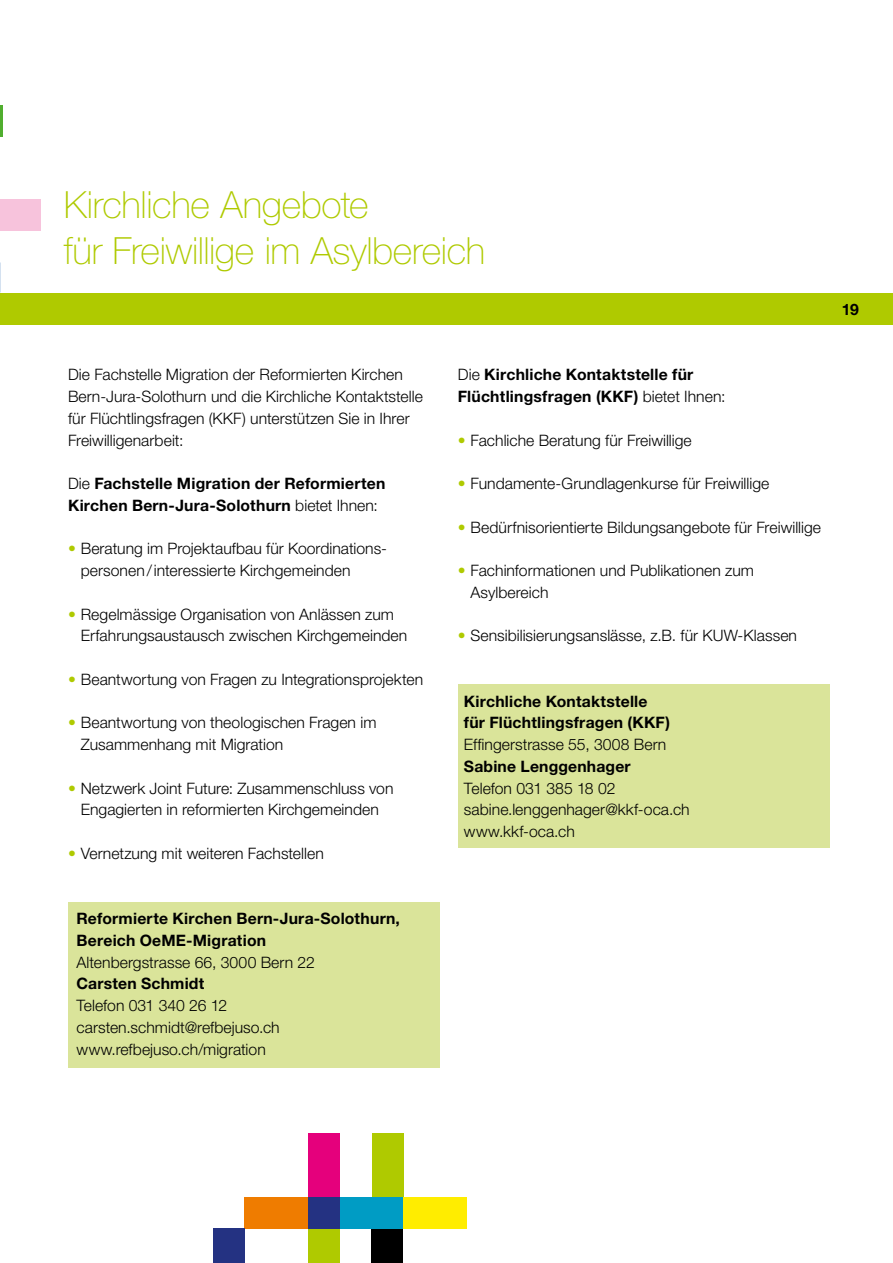
<style>
.page{position:relative;width:893px;height:1263px;background:#fff}
.page>*{position:absolute;margin:0;border:0;box-sizing:border-box;transform-origin:0 0}
.t1{font:100 37.5px/46.5px "Helvetica Neue LT Pro";letter-spacing:-.01em;color:#afca00}
.t2{font:300 15.75px/21.8px "Helvetica Neue LT Pro";color:#000}
.t3{font:700 15.75px/21.8px "Helvetica Neue LT Pro";letter-spacing:.01em;color:#000}
.s1{font-weight:300}
.s2{color:#afca00}
</style>
<div class="page">
<div style="left:0;top:293px;width:893px;height:31px;background:#afca00"></div>
<div style="left:372px;top:1133px;width:32px;height:64px;background:#afca00"></div>
<div style="left:371px;top:1229px;width:32px;height:34px;background:#000"></div>
<div style="left:244px;top:1197px;width:64px;height:32px;background:#ef7c00"></div>
<div style="left:340px;top:1197px;width:64px;height:32px;background:#009cc4"></div>
<div style="left:403px;top:1197px;width:64px;height:32px;background:#ffed00"></div>
<hr style="left:0;top:105px;width:2px;height:31px;background:#50ae2f">
<div style="left:0;top:199px;width:40px;height:32px;background:#f7c3dc"></div>
<div style="left:308px;top:1133px;width:32px;height:64px;background:#e5007c"></div>
<div style="left:308px;top:1229px;width:32px;height:34px;background:#afca00"></div>
<div style="left:213px;top:1229px;width:31px;height:34px;background:#243282"></div>
<div style="left:308px;top:1197px;width:32px;height:32px;background:#243282"></div>
<div style="left:68px;top:902px;width:372px;height:166px;background:#dae49a"></div>
<div style="left:458px;top:684px;width:371px;height:164px;background:#dae49a"></div>
<h1 class="t1" style="left:64px;top:181px;width:423px">Kirchliche Angebote<br>für Freiwillige im Asylbereich</h1>
<p class="t2" style="left:68px;top:363px;width:356px">Die Fachstelle Migration der Reformierten Kirchen Bern-Jura-Solothurn und die Kirchliche Kontaktstelle für Flüchtlingsfragen (KKF) unterstützen Sie in Ihrer Freiwilligenarbeit:</p>
<p class="t3" style="left:68px;top:472px;width:319px"><span class="s1">Die</span> Fachstelle Migration der Reformierten<br>Kirchen Bern-Jura-Solothurn <span class="s1">bietet Ihnen:</span></p>
<p class="t2" style="left:81px;top:537px;width:308px;text-indent:-13px"><span class="s2">•</span> Beratung im Projektaufbau für Koordinations&shy;personen/interessierte Kirchgemeinden</p>
<p class="t2" style="left:81px;top:603px;width:328px;text-indent:-13px"><span class="s2">•</span> Regelmässige Organisation von Anlässen zum<br>Erfahrungsaustausch zwischen Kirchgemeinden</p>
<p class="t2" style="left:68px;top:668px;width:357px"><span class="s2">•</span> Beantwortung von Fragen zu Integrationsprojekten</p>
<p class="t2" style="left:81px;top:711px;width:297px;text-indent:-13px"><span class="s2">•</span> Beantwortung von theologischen Fragen im<br>Zusammenhang mit Migration</p>
<p class="t2" style="left:68px;top:777px;width:327px;text-align:center"><span class="s2">•</span> Netzwerk Joint Future: Zusammenschluss von<br>Engagierten in reformierten Kirchgemeinden</p>
<p class="t2" style="left:68px;top:842px;width:257px"><span class="s2">•</span> Vernetzung mit weiteren Fachstellen</p>
<p class="t3" style="left:77px;top:907px;width:325px">Reformierte Kirchen Bern-Jura-Solothurn,<br>Bereich OeME-Migration</p>
<p class="t2" style="left:77px;top:951px;width:240px">Altenbergstrasse 66, 3000 Bern 22</p>
<p class="t3" style="left:77px;top:972px;width:129px">Carsten Schmidt</p>
<p class="t2" style="left:77px;top:994px;width:205px">Telefon 031 340 26 12 carsten.schmidt@refbejuso.ch www.refbejuso.ch/migration</p>
<p class="t3" style="left:458px;top:363px;width:269px"><span class="s1">Die</span> Kirchliche Kontaktstelle für<br>Flüchtlingsfragen (KKF) <span class="s1">bietet Ihnen:</span></p>
<p class="t2" style="left:458px;top:429px;width:235px"><span class="s2">•</span> Fachliche Beratung für Freiwillige</p>
<p class="t2" style="left:458px;top:472px;width:313px"><span class="s2">•</span> Fundamente-Grundlagenkurse für Freiwillige</p>
<p class="t2" style="left:458px;top:516px;width:365px"><span class="s2">•</span> Bedürfnisorientierte Bildungsangebote für Freiwillige</p>
<p class="t2" style="left:471px;top:559px;width:285px;text-indent:-13px"><span class="s2">•</span> Fachinformationen und Publikationen zum<br>Asylbereich</p>
<p class="t2" style="left:458px;top:624px;width:341px"><span class="s2">•</span> Sensibilisierungsanslässe, z.B. für KUW-Klassen</p>
<p class="t3" style="left:464px;top:690px;width:208px">Kirchliche Kontaktstelle für Flüchtlingsfragen (KKF)</p>
<p class="t2" style="left:464px;top:733px;width:204px">Effingerstrasse 55, 3008 Bern</p>
<p class="t3" style="left:464px;top:755px;width:168px">Sabine Lenggenhager</p>
<p class="t2" style="left:464px;top:777px;width:227px">Telefon 031 385 18 02 sabine.lenggenhager@kkf-oca.ch www.kkf-oca.ch</p>
<p class="t3" style="left:842px;top:298px;width:19px">19</p>
</div>
